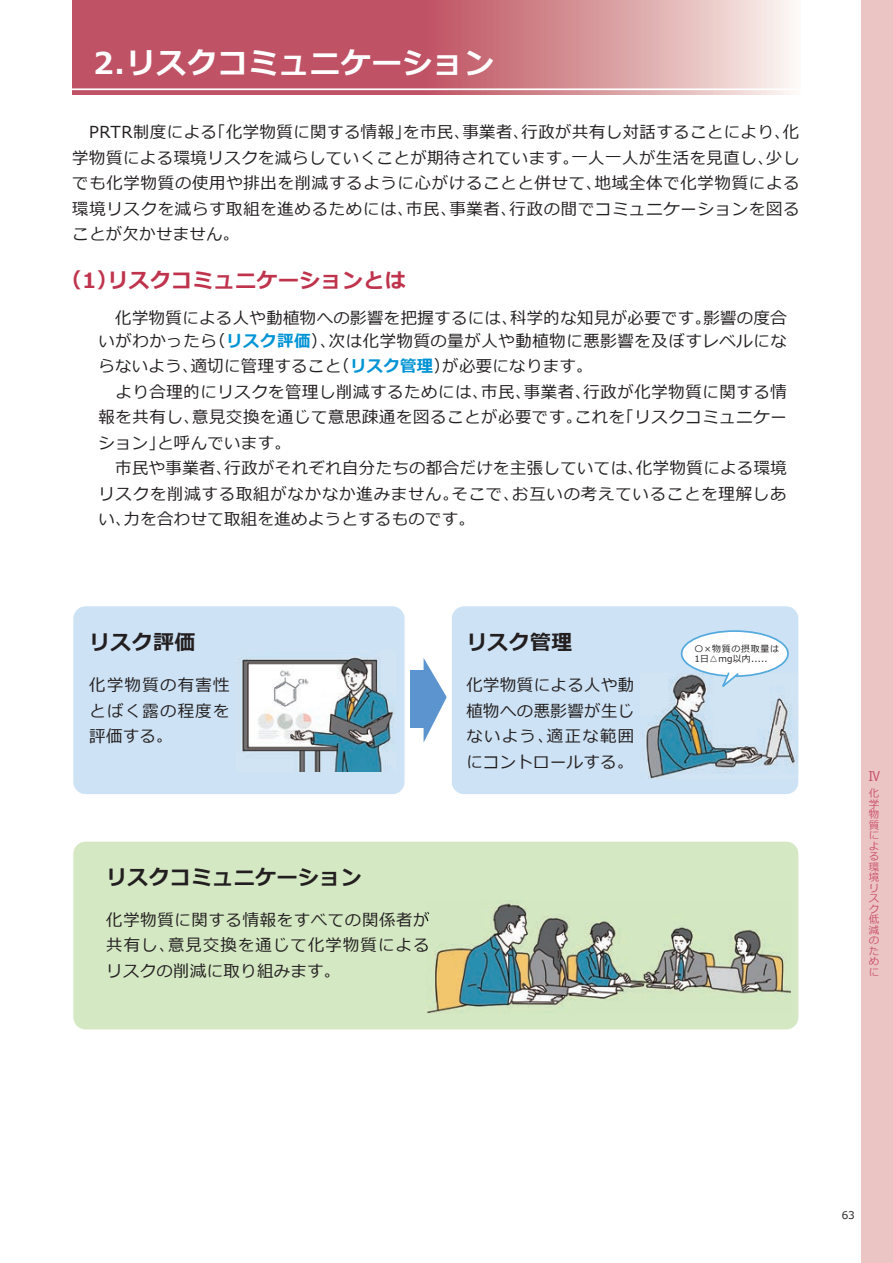
<style>
.page{position:relative;width:893px;height:1263px;background:#fff}
.page>*{position:absolute;margin:0;border:0;box-sizing:border-box;transform-origin:0 0}
.t1{font:700 30px "Meiryo";letter-spacing:.025em;color:#fff}
.t2{font:700 21px "Meiryo";letter-spacing:.025em;color:#231f20}
.t3{font:700 21px "Meiryo";letter-spacing:.025em;color:#bf334c}
.t4{font:16.5px/25.5px "Meiryo";letter-spacing:.04em;color:#231f20;text-align:justify}
.t5{font:13.5px "Meiryo";color:#cb5269}
.t6{font:10.5px/10.5px "Meiryo";color:#cb5269}
.t7{font:10.5px "Meiryo";color:#231f20}
.t8{font:9px/10.5px "Meiryo";letter-spacing:.085em;color:#231f20}
.s1{font-weight:700;color:#0193d5}
</style>
<div class="page">
<svg style="left:72px;top:0;width:721px;height:95px"></svg>
<hr style="left:68px;top:88px;width:753px;height:2px;background:#fff">
<div style="left:73px;top:606px;width:332px;height:189px;background:#cde2f4;border-radius:13px"></div>
<img style="left:238px;top:657px;width:157px;height:114px">
<div style="left:72px;top:605px;width:334px;height:190px;border:1px solid #fff;border-radius:13px"></div>
<div style="left:73px;top:841px;width:726px;height:189px;background:#d4e8c3;border-radius:13px"></div>
<div style="left:72px;top:840px;width:727px;height:190px;border:1px solid #fff;border-radius:13px"></div>
<div style="left:451px;top:606px;width:348px;height:189px;background:#cde2f4;border-radius:13px"></div>
<img style="left:646px;top:673px;width:151px;height:105px">
<div style="left:451px;top:605px;width:348px;height:190px;border:1px solid #fff;border-radius:13px"></div>
<div style="left:861px;top:0;width:32px;height:1263px;background:#ebc5c4"></div>
<img style="left:427px;top:901px;width:364px;height:112px">
<img style="left:426px;top:912px;width:3px;height:15px">
<svg style="left:426px;top:937px;width:2px;height:15px"></svg>
<div style="left:682px;top:631px;width:106px;height:45px;background:#fff;border-radius:50%"></div>
<div style="left:681px;top:630px;width:108px;height:47px;border:2px solid #53a9de;border-radius:50%"></div>
<svg style="left:718px;top:672px;width:23px;height:20px"></svg>
<div style="left:410px;top:671px;width:21px;height:57px;background:#5b94cf"></div>
<svg style="left:424px;top:659px;width:22px;height:83px"></svg>
<h1 class="t1" style="left:94px;top:46px;width:402px">2.リスクコミュニケーション</h1>
<p class="t4" style="left:72px;top:120px;width:729px">　PRTR制度による「化学物質に関する情報」を市民、事業者、行政が共有し対話することにより、化学物質による環境リスクを減らしていくことが期待されています。一人一人が生活を見直し、少しでも化学物質の使用や排出を削減するように心がけることと併せて、地域全体で化学物質による環境リスクを減らす取組を進めるためには、市民、事業者、行政の間でコミュニケーションを図ることが欠かせません。</p>
<p class="t3" style="left:61px;top:268px;width:346px">（1）リスクコミュニケーションとは</p>
<p class="t4" style="left:98px;top:306px;width:690px;line-height:23.2px">　化学物質による人や動植物への影響を把握するには、科学的な知見が必要です。影響の度合いがわかったら（<span class="s1">リスク評価</span>）、次は化学物質の量が人や動植物に悪影響を及ぼすレベルにな</p>
<p class="t4" style="left:98px;top:354px;width:690px;text-align:left">らないよう、適切に管理すること（<span class="s1">リスク管理</span>）が必要になります。<br>　より合理的にリスクを管理し削減するためには、市民、事業者、行政が化学物質に関する情報を共有し、意見交換を通じて意思疎通を図ることが必要です。これを「リスクコミュニケーション」と呼んでいます。<br>　市民や事業者、行政がそれぞれ自分たちの都合だけを主張していては、化学物質による環境リスクを削減する取組がなかなか進みません。そこで、お互いの考えていることを理解しあい、力を合わせて取組を進めようとするものです。</p>
<p class="t2" style="left:89px;top:631px;width:108px">リスク評価</p>
<p class="t4" style="left:89px;top:673px;width:142px">化学物質の有害性とばく露の程度を評価する。</p>
<p class="t2" style="left:466px;top:631px;width:108px">リスク管理</p>
<p class="t4" style="left:466px;top:673px;width:169px">化学物質による人や動植物への悪影響が生じないよう、適正な範囲にコントロールする。</p>
<p class="t2" style="left:106px;top:865px;width:257px">リスクコミュニケーション</p>
<p class="t4" style="left:106px;top:907px;width:325px">化学物質に関する情報をすべての関係者が共有し、意見交換を通じて化学物質によるリスクの削減に取り組みます。</p>
<p class="t8" style="left:694px;top:643px;width:86px">〇×物質の摂取量は<br>1日△mg以内.....</p>
<p class="t5" style="left:867px;top:768px;width:14px">Ⅳ</p>
<p class="t6" style="left:869px;top:788px;width:12px">化学物質による環境リスク低減のために</p>
<p class="t7" style="left:842px;top:1209px;width:15px">63</p>
</div>
